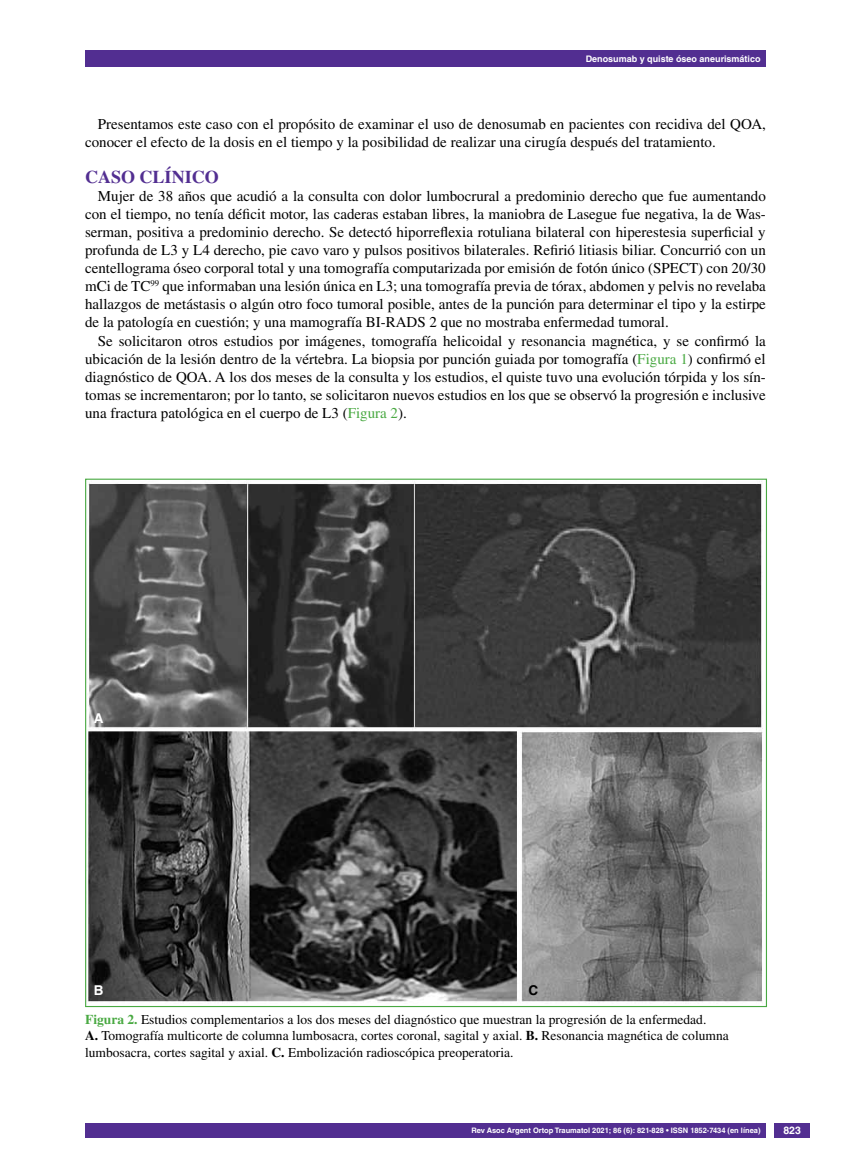
<style>
.page{position:relative;width:851px;height:1170px;background:#fff}
.page>*{position:absolute;margin:0;border:0;box-sizing:border-box;transform-origin:0 0}
.t1{font:700 18px "Times LT Std";color:#522e91}
.t2{font:15px/18px "Times LT Std";color:#000;text-align:justify}
.t3{font:13.5px/16.2px "Times LT Std";color:#000}
.t4{font:700 13.5px "Helvetica LT Std";color:#fff}
.t5{font:700 13.5px "Helvetica LT Std";color:#000}
.t6{font:700 10.5px "Helvetica LT Std";color:#fff}
.t7{font:700 9px "Helvetica LT Std";color:#fff}
.t8{font:700 7.5px "Helvetica LT Std";color:#fff}
.s1{color:#49a942}
.s2{font-weight:700;color:#49a942}
.s3{font-weight:700}
</style>
<div class="page">
<div style="left:85px;top:50px;width:680px;height:17px;background:#522e91"></div>
<div style="left:85px;top:1123px;width:680px;height:14px;background:#522e91"></div>
<div style="left:774px;top:1123px;width:35px;height:14px;background:#522e91"></div>
<img style="left:87px;top:481px;width:676px;height:521px">
<p class="t7" style="left:585px;top:53px;width:176px">Denosumab y quiste óseo aneurismático</p>
<p class="t2" style="left:85px;top:115px;width:682px;text-indent:13px">Presentamos este caso con el propósito de examinar el uso de denosumab en pacientes con recidiva del QOA, conocer el efecto de la dosis en el tiempo y la posibilidad de realizar una cirugía después del tratamiento.</p>
<p class="t1" style="left:85px;top:166px;width:135px">CASO CLÍNICO</p>
<p class="t2" style="left:85px;top:187px;width:682px;text-indent:13px">Mujer de 38 años que acudió a la consulta con dolor lumbocrural a predominio derecho que fue aumentando con el tiempo, no tenía déficit motor, las caderas estaban libres, la maniobra de Lasegue fue negativa, la de Was&shy;serman, positiva a predominio derecho. Se detectó hiporreflexia rotuliana bilateral con hiperestesia superficial y profunda de L3 y L4 derecho, pie cavo varo y pulsos positivos bilaterales. Refirió litiasis biliar. Concurrió con un centellograma óseo corporal total y una tomografía computarizada por emisión de fotón único (SPECT) con 20/30 mCi de TC<sup>99</sup> que informaban una lesión única en L3; una tomografía previa de tórax, abdomen y pelvis no revelaba hallazgos de metástasis o algún otro foco tumoral posible, antes de la punción para determinar el tipo y la estirpe de la patología en cuestión; y una mamografía BI-RADS 2 que no mostraba enfermedad tumoral.</p>
<p class="t2" style="left:85px;top:331px;width:682px;text-indent:13px">Se solicitaron otros estudios por imágenes, tomografía helicoidal y resonancia magnética, y se confirmó la ubicación de la lesión dentro de la vértebra. La biopsia por punción guiada por tomografía (<span class="s1">Figura 1</span>) confirmó el diagnóstico de QOA. A los dos meses de la consulta y los estudios, el quiste tuvo una evolución tórpida y los sín&shy;tomas se incrementaron; por lo tanto, se solicitaron nuevos estudios en los que se observó la progresión e inclusive una fractura patológica en el cuerpo de L3 (<span class="s1">Figura 2</span>).</p>
<p class="t4" style="left:94px;top:710px;width:11px">A</p>
<p class="t4" style="left:94px;top:981px;width:11px">B</p>
<p class="t5" style="left:528px;top:981px;width:11px">C</p>
<p class="t3" style="left:85px;top:1011px;width:645px"><span class="s2">FIGURA 2.</span> Estudios complementarios a los dos meses del diagnóstico que muestran la progresión de la enfermedad.<br><span class="s3">A.</span> Tomografía multicorte de columna lumbosacra, cortes coronal, sagital y axial. <span class="s3">B.</span> Resonancia magnética de columna lumbosacra, cortes sagital y axial. <span class="s3">C.</span> Embolización radioscópica preoperatoria.</p>
<p class="t8" style="left:471px;top:1125px;width:290px">Rev Asoc Argent Ortop Traumatol 2021; 86 (6): 821-828 • ISSN 1852-7434 (en línea)</p>
<p class="t6" style="left:783px;top:1124px;width:19px">823</p>
</div>
